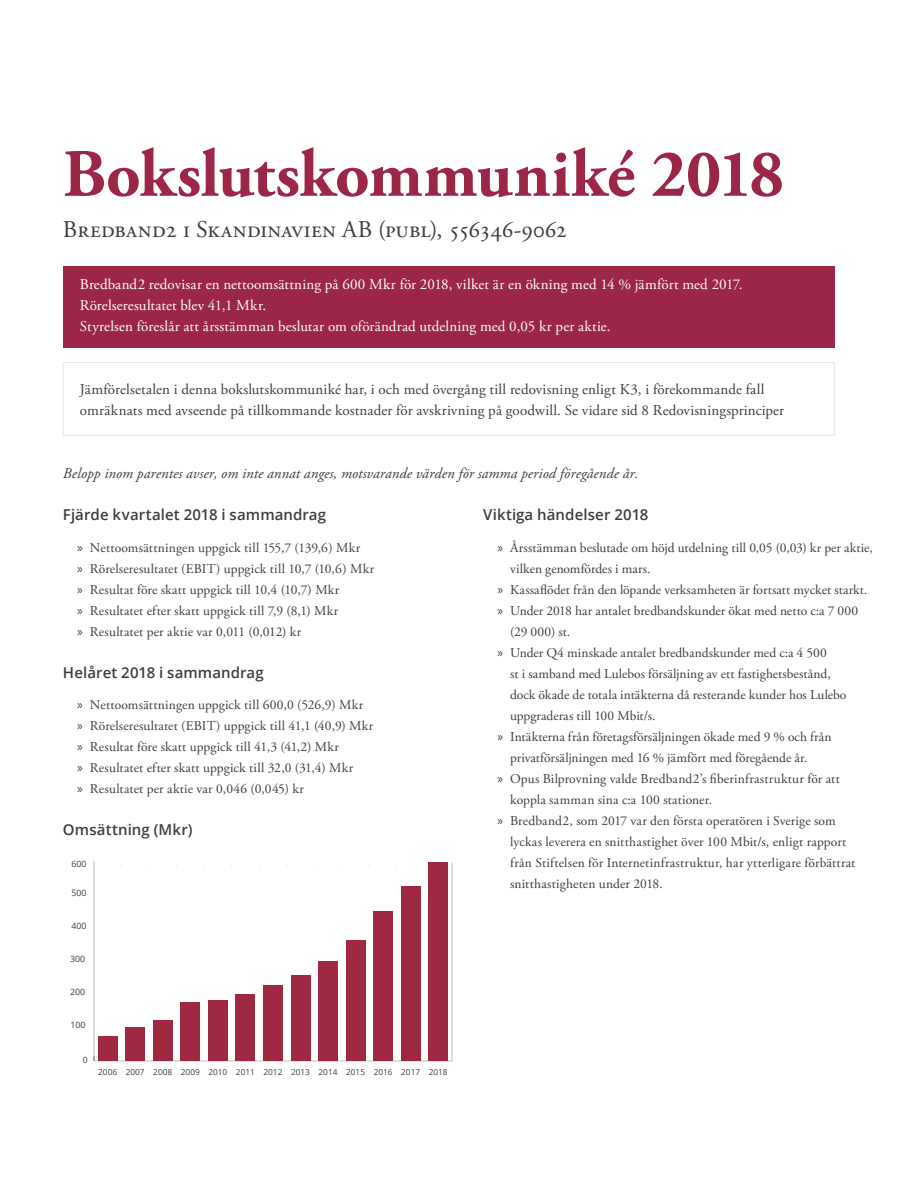
<style>
.page{position:relative;width:919px;height:1191px;background:#fff}
.page>*{position:absolute;margin:0;border:0;box-sizing:border-box;transform-origin:0 0}
.Huge_Garamond_Header{font:700 67.5px "Adobe Garamond Pro";letter-spacing:-.005em;color:#9c2647}
.t1{font:24px "Adobe Garamond Pro";letter-spacing:-.005em;color:#3e3e3f}
.Preamble{font:15px/21px "Adobe Garamond Pro";letter-spacing:.005em;color:#3e3e3f}
.Preamble-2{font:15px/21px "Adobe Garamond Pro";letter-spacing:.005em;color:#fff}
.H3_pos{font:600 15px "Open Sans";letter-spacing:.005em;color:#3e3e3f}
.Preamble-3{font:italic 15px "Adobe Garamond Pro";letter-spacing:.01em;color:#3e3e3f}
.t2{font:13.5px/21px "Adobe Garamond Pro";letter-spacing:.005em;color:#3e3e3f}
.t3{font:8.7px "Open Sans";color:#3e3e3f}
.t4{font:8.25px "Open Sans";color:#3e3e3f}
.s1{font-family:"Myriad Pro"}
</style>
<div class="page">
<hr style="left:0;top:0;width:1px;height:1191px;background:#9c2647">
<div style="left:63px;top:266px;width:771px;height:81px;background:#9c2647"></div>
<div style="left:63px;top:362px;width:772px;height:74px;background:#fff;border:1px solid #e6e7e9"></div>
<hr style="left:94px;top:1060px;width:358px;height:1px;background:#bcbdc0">
<hr style="left:451px;top:862px;width:1px;height:199px;background:#bcbdc0">
<hr style="left:94px;top:860px;width:1px;height:201px;background:#bcbdc0">
<div style="left:98px;top:1037px;width:20px;height:24px;background:#9f2943"></div>
<div style="left:125px;top:1028px;width:20px;height:33px;background:#9f2943"></div>
<div style="left:153px;top:1020px;width:20px;height:41px;background:#9f2943"></div>
<div style="left:180px;top:1003px;width:20px;height:58px;background:#9f2943"></div>
<div style="left:208px;top:1000px;width:20px;height:61px;background:#9f2943"></div>
<div style="left:235px;top:994px;width:20px;height:67px;background:#9f2943"></div>
<div style="left:263px;top:985px;width:20px;height:76px;background:#9f2943"></div>
<div style="left:290px;top:975px;width:20px;height:86px;background:#9f2943"></div>
<div style="left:318px;top:961px;width:20px;height:100px;background:#9f2943"></div>
<div style="left:345px;top:940px;width:20px;height:121px;background:#9f2943"></div>
<div style="left:373px;top:911px;width:20px;height:150px;background:#9f2943"></div>
<div style="left:401px;top:886px;width:19px;height:175px;background:#9f2943"></div>
<div style="left:428px;top:862px;width:20px;height:199px;background:#9f2943"></div>
<p class="Huge_Garamond_Header" style="left:63px;top:135px;width:722px">Bokslutskommuniké 2018</p>
<p class="t1" style="left:63px;top:215px;width:506px">Bredband2 i Skandinavien AB (publ), 556346-9062</p>
<p class="Preamble-2" style="left:80px;top:274px;width:664px">Bredband2 redovisar en nettoomsättning på 600 Mkr för 2018, vilket är en ökning med 14 % jämfört med 2017.<br>Rörelseresultatet blev 41,1 Mkr.<br>Styrelsen föreslår att årsstämman beslutar om oförändrad utdelning med 0,05 kr per aktie.</p>
<p class="Preamble" style="left:80px;top:379px;width:705px">Jämförelsetalen i denna bokslutskommuniké har, i och med övergång till redovisning enligt K3, i förekommande fall omräknats med avseende på tillkommande kostnader för avskrivning på goodwill. Se vidare sid 8 Redovisningsprinciper</p>
<p class="Preamble-3" style="left:63px;top:464px;width:577px">Belopp inom parentes avser, om inte annat anges, motsvarande värden för samma period föregående år.</p>
<p class="H3_pos" style="left:63px;top:504px;width:264px">Fjärde kvartalet 2018 i sammandrag</p>
<p class="t2" style="left:77px;top:537px;width:284px"><span class="s1">»</span> Nettoomsättningen uppgick till 155,7 (139,6) Mkr</p>
<p class="t2" style="left:77px;top:558px;width:298px"><span class="s1">»</span> Rörelseresultatet (EBIT) uppgick till 10,7 (10,6) Mkr</p>
<p class="t2" style="left:77px;top:579px;width:264px"><span class="s1">»</span> Resultat före skatt uppgick till 10,4 (10,7) Mkr</p>
<p class="t2" style="left:77px;top:600px;width:262px"><span class="s1">»</span> Resultatet efter skatt uppgick till 7,9 (8,1) Mkr</p>
<p class="t2" style="left:77px;top:621px;width:226px"><span class="s1">»</span> Resultatet per aktie var 0,011 (0,012) kr</p>
<p class="H3_pos" style="left:63px;top:662px;width:202px">Helåret 2018 i sammandrag</p>
<p class="t2" style="left:77px;top:695px;width:287px"><span class="s1">»</span> Nettoomsättningen uppgick till 600,0 (526,9) Mkr</p>
<p class="t2" style="left:77px;top:716px;width:297px"><span class="s1">»</span> Rörelseresultatet (EBIT) uppgick till 41,1 (40,9) Mkr</p>
<p class="t2" style="left:77px;top:737px;width:263px"><span class="s1">»</span> Resultat före skatt uppgick till 41,3 (41,2) Mkr</p>
<p class="t2" style="left:77px;top:758px;width:277px"><span class="s1">»</span> Resultatet efter skatt uppgick till 32,0 (31,4) Mkr</p>
<p class="t2" style="left:77px;top:779px;width:228px"><span class="s1">»</span> Resultatet per aktie var 0,046 (0,045) kr</p>
<p class="H3_pos" style="left:63px;top:819px;width:131px">Omsättning (Mkr)</p>
<p class="H3_pos" style="left:483px;top:504px;width:167px">Viktiga händelser 2018</p>
<p class="t2" style="left:510px;top:537px;width:364px;text-indent:-13px"><span class="s1">»</span> Årsstämman beslutade om höjd utdelning till 0,05 (0,03) kr per aktie, vilken genomfördes i mars.</p>
<p class="t2" style="left:497px;top:579px;width:371px"><span class="s1">»</span> Kassaflödet från den löpande verksamheten är fortsatt mycket starkt.</p>
<p class="t2" style="left:510px;top:600px;width:349px;text-indent:-13px"><span class="s1">»</span> Under 2018 har antalet bredbandskunder ökat med netto c:a 7 000 (29 000) st.</p>
<p class="t2" style="left:510px;top:642px;width:338px;text-indent:-13px"><span class="s1">»</span> Under Q4 minskade antalet bredbandskunder med c:a 4 500<br>st i samband med Lulebos försäljning av ett fastighetsbestånd, dock ökade de totala intäkterna då resterande kunder hos Lulebo uppgraderas till 100 Mbit/s.</p>
<p class="t2" style="left:510px;top:726px;width:323px;text-indent:-13px"><span class="s1">»</span> Intäkterna från företagsförsäljningen ökade med 9 % och från privatförsäljningen med 16 % jämfört med föregående år.</p>
<p class="t2" style="left:510px;top:768px;width:331px;text-indent:-13px"><span class="s1">»</span> Opus Bilprovning valde Bredband2’s fiberinfrastruktur för att koppla samman sina c:a 100 stationer.</p>
<p class="t2" style="left:510px;top:810px;width:347px;text-indent:-13px"><span class="s1">»</span> Bredband2, som 2017 var den första operatören i Sverige som lyckas leverera en snitthastighet över 100 Mbit/s, enligt rapport från Stiftelsen för Internetinfrastruktur, har ytterligare förbättrat snitthastigheten under 2018.</p>
<p class="t3" style="left:71px;top:858px;width:17px">600</p>
<p class="t3" style="left:71px;top:886px;width:17px">500</p>
<p class="t3" style="left:71px;top:920px;width:17px">400</p>
<p class="t3" style="left:70px;top:952px;width:17px">300</p>
<p class="t3" style="left:70px;top:985px;width:17px">200</p>
<p class="t3" style="left:71px;top:1018px;width:17px">100</p>
<p class="t3" style="left:83px;top:1054px;width:7px">0</p>
<p class="t4" style="left:98px;top:1066px;width:351px">2006 2007 2008 2009 2010 2011 2012 2013 2014 2015 2016 2017 2018</p>
</div>
